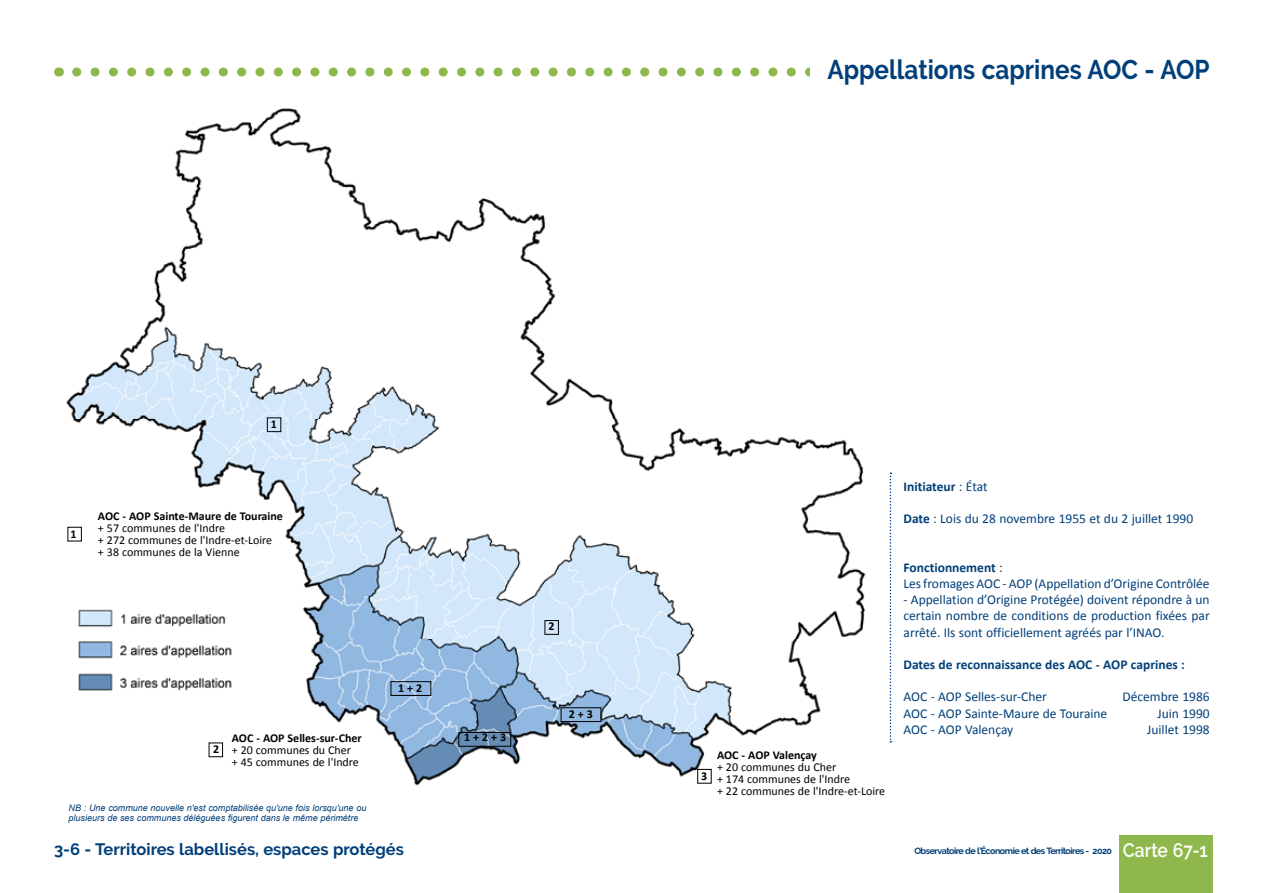
<style>
.page{position:relative;width:1263px;height:893px;background:#fff}
.page>*{position:absolute;margin:0;border:0;box-sizing:border-box;transform-origin:0 0}
.t1{font:700 27px "Raleway";color:#003f7a;scale:.9 1}
.t2{font:700 16.5px "Raleway";color:#003f7a}
.t3{font:13.5px/16.2px "Calibri";color:#003f7a}
.t4{font:700 13.5px "Calibri";color:#003f7a}
.t5{font:12px/12px "Calibri";color:#000}
.t6{font:700 12px "Calibri";color:#000}
.t7{font:italic 9px/10.8px "Arial";color:#003f7a}
.t8{font:700 9px "Raleway";letter-spacing:-.06em;color:#003f7a}
.s1{font-weight:400}
.s2{font-weight:700}
.s3{font-weight:600;font-size:19.5px;color:#fff}
</style>
<div class="page">
<div style="left:1119px;top:835px;width:93px;height:58px;background:#8fb84c"></div>
<img style="left:66px;top:108px;width:825px;height:678px">
<svg style="left:77px;top:68px;width:733px;height:9px"></svg>
<svg style="left:890px;top:473px;width:1px;height:270px"></svg>
<div style="left:68px;top:527px;width:14px;height:14px;border:1px solid #000"></div>
<div style="left:267px;top:417px;width:14px;height:15px;border:1px solid #000"></div>
<div style="left:391px;top:681px;width:40px;height:15px;border:1px solid #000"></div>
<div style="left:209px;top:743px;width:14px;height:14px;border:1px solid #000"></div>
<div style="left:458px;top:732px;width:53px;height:15px;border:1px solid #000"></div>
<div style="left:697px;top:769px;width:15px;height:15px;border:1px solid #000"></div>
<div style="left:561px;top:707px;width:40px;height:15px;border:1px solid #000"></div>
<div style="left:544px;top:620px;width:15px;height:15px;border:1px solid #000"></div>
<h1 class="t1" style="left:827px;top:54px;width:426px">Appellations caprines AOC - AOP</h1>
<p class="t6" style="left:271px;top:416px;width:8px">1</p>
<p class="t6" style="left:71px;top:526px;width:8px">1</p>
<p class="t6" style="left:98px;top:508px;width:187px">AOC - AOP Sainte-Maure de Touraine</p>
<p class="t5" style="left:98px;top:522px;width:176px">+ 57 communes de l'Indre<br>+ 272 communes de l'Indre-et-Loire + 38 communes de la Vienne</p>
<p class="t6" style="left:213px;top:741px;width:8px">2</p>
<p class="t6" style="left:232px;top:731px;width:131px">AOC - AOP Selles-sur-Cher</p>
<p class="t5" style="left:232px;top:744px;width:129px">+ 20 communes du Cher + 45 communes de l'Indre</p>
<p class="t7" style="left:69px;top:802px;width:299px">NB : Une commune nouvelle n'est comptabilisée qu'une fois lorsqu'une ou plusieurs de ses communes déléguées figurent dans le même périmètre</p>
<p class="t6" style="left:398px;top:680px;width:26px">1 + 2</p>
<p class="t6" style="left:464px;top:730px;width:44px">1 + 2 + 3</p>
<p class="t6" style="left:548px;top:618px;width:8px">2</p>
<p class="t6" style="left:569px;top:706px;width:26px">2 + 3</p>
<p class="t6" style="left:701px;top:769px;width:8px">3</p>
<p class="t6" style="left:717px;top:747px;width:101px">AOC - AOP Valençay</p>
<p class="t5" style="left:717px;top:761px;width:170px">+ 20 communes du Cher<br>+ 174 communes de l'Indre<br>+ 22 communes de l'Indre-et-Loire</p>
<p class="t4" style="left:903px;top:478px;width:86px">Initiateur <span class="s1">: État</span></p>
<p class="t3" style="left:903px;top:511px;width:291px"><span class="s2">Date</span> : Lois du 28 novembre 1955 et du 2 juillet 1990</p>
<p class="t3" style="left:903px;top:559px;width:308px"><span class="s2">Fonctionnement</span> :<br>Les fromages AOC - AOP (Appellation d’Origine Contrôlée</p>
<p class="t3" style="left:903px;top:592px;width:308px;text-align:justify">- Appellation d’Origine Protégée) doivent répondre à un certain nombre de conditions de production fixées par arrêté. Ils sont officiellement agréés par l’INAO.</p>
<p class="t4" style="left:903px;top:656px;width:283px">Dates de reconnaissance des AOC - AOP caprines :</p>
<p class="t3" style="left:903px;top:689px;width:145px">AOC - AOP Selles-sur-Cher</p>
<p class="t3" style="left:1122px;top:689px;width:89px">Décembre 1986</p>
<p class="t3" style="left:903px;top:705px;width:205px">AOC - AOP Sainte-Maure de Touraine</p>
<p class="t3" style="left:1157px;top:705px;width:54px">Juin 1990</p>
<p class="t3" style="left:903px;top:721px;width:111px">AOC - AOP Valençay</p>
<p class="t3" style="left:1147px;top:721px;width:64px">Juillet 1998</p>
<p class="t2" style="left:54px;top:839px;width:351px">3-6 - Territoires labellisés, espaces protégés</p>
<p class="t8" style="left:914px;top:846px;width:295px">Observatoire de l'Économie et des Territoires - 2020 <span class="s3">Carte 67-1</span></p>
</div>
